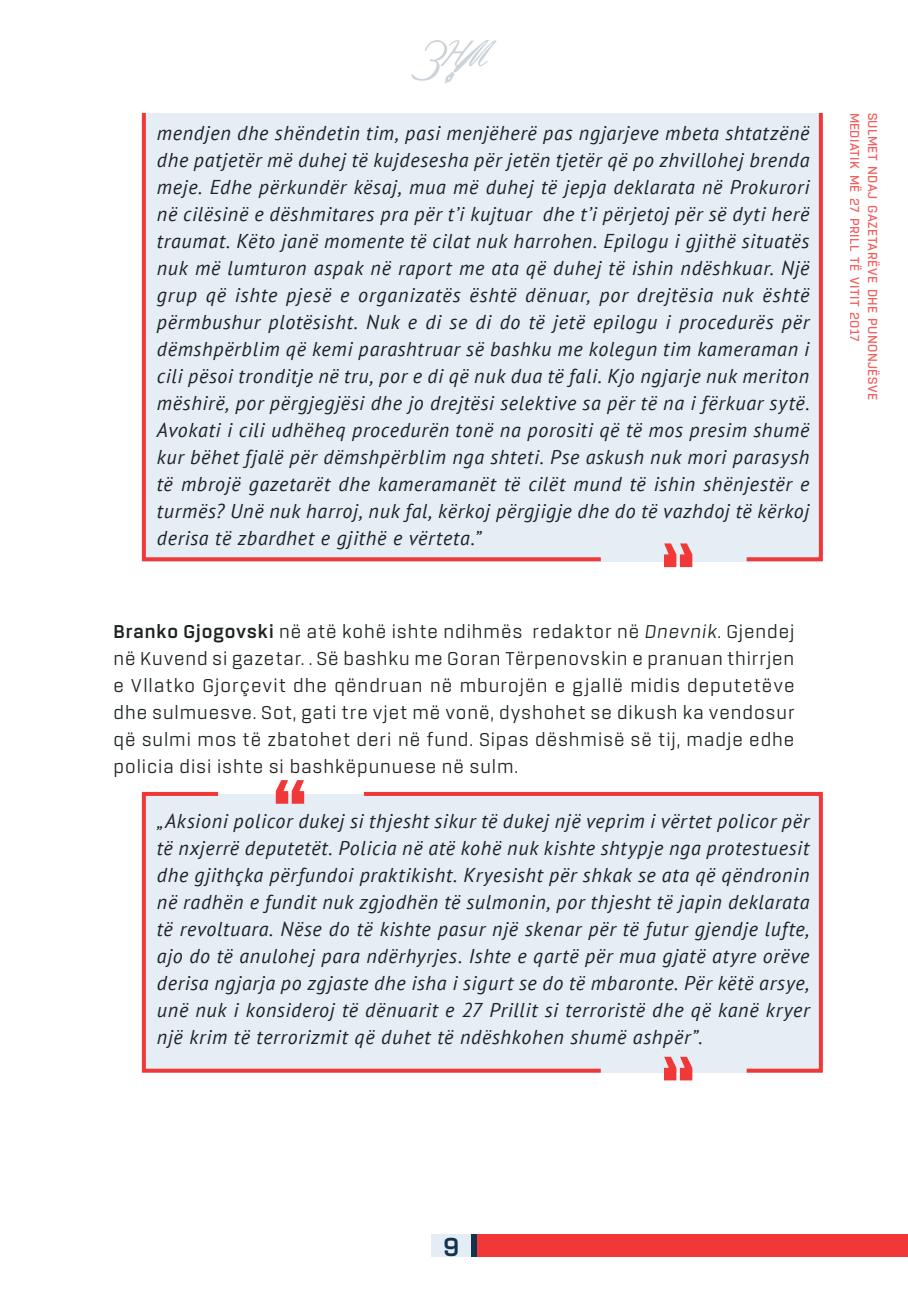
<style>
.page{position:relative;width:908px;height:1304px;background:#fff}
.page>*{position:absolute;margin:0;border:0;box-sizing:border-box;transform-origin:0 0}
.t1{font:700 28px "Rogan";color:#13334c}
.Body_Text{font:italic 20px/27px "PT Sans";letter-spacing:.035em;color:#1d2323;text-align:justify}
.Body_Text-2{font:20px/27px "Rogan";letter-spacing:.05em;color:#1d2323;text-align:justify}
.t2{font:600 14px "Rogan";letter-spacing:.035em;color:#ef3837}
.s1{font-weight:700}
.s2{font-style:italic}
</style>
<div class="page">
<div style="left:431px;top:1234px;width:45px;height:23px;background:#e4ecf5"></div>
<div style="left:476px;top:1234px;width:431px;height:23px;background:#ef3837"></div>
<div style="left:471px;top:1234px;width:5px;height:23px;background:#13334c"></div>
<svg style="left:411px;top:40px;width:85px;height:44px"></svg>
<div style="left:141px;top:113px;width:682px;height:450px;background:#e5edf5"></div>
<svg style="left:663px;top:543px;width:29px;height:24px"></svg>
<div style="left:141px;top:791px;width:682px;height:284px;background:#e5edf5"></div>
<svg style="left:276px;top:780px;width:28px;height:24px"></svg>
<svg style="left:663px;top:1057px;width:29px;height:23px"></svg>
<p class="Body_Text" style="left:157px;top:119px;width:654px">mendjen dhe shëndetin tim, pasi menjëherë pas ngjarjeve mbeta shtatzënë dhe patjetër më duhej të kujdesesha për jetën tjetër që po zhvillohej brenda meje. Edhe përkundër kësaj, mua më duhej të jepja deklarata në Prokurori në cilësinë e dëshmitares pra për t’i kujtuar dhe t’i përjetoj për së dyti herë traumat. Këto janë momente të cilat nuk harrohen. Epilogu i gjithë situatës nuk më lumturon aspak në raport me ata që duhej të ishin ndëshkuar. Një grup që ishte pjesë e organizatës është dënuar, por drejtësia nuk është përmbushur plotësisht. Nuk e di se di do të jetë epilogu i procedurës për dëmshpërblim që kemi parashtruar së bashku me kolegun tim kameraman i cili pësoi tronditje në tru, por e di që nuk dua të fali. Kjo ngjarje nuk meriton mëshirë, por përgjegjësi dhe jo drejtësi selektive sa për të na i fërkuar sytë.<br>Avokati i cili udhëheq procedurën tonë na porositi që të mos presim shumë kur bëhet fjalë për dëmshpërblim nga shteti. Pse askush nuk mori parasysh të mbrojë gazetarët dhe kameramanët të cilët mund të ishin shënjestër e turmës? Unë nuk harroj, nuk fal, kërkoj përgjigje dhe do të vazhdoj të kërkoj derisa të zbardhet e gjithë e vërteta.”</p>
<p class="Body_Text-2" style="left:113px;top:618px;width:682px"><span class="s1">Branko Gjogovski</span> në atë kohë ishte ndihmës redaktor në <span class="s2">Dnevnik</span>. Gjendej në Kuvend si gazetar. . Së bashku me Goran Tërpenovskin e pranuan thirrjen e Vllatko Gjorçevit dhe qëndruan në mburojën e gjallë midis deputetëve dhe sulmuesve. Sot, gati tre vjet më vonë, dyshohet se dikush ka vendosur që sulmi mos të zbatohet deri në fund. Sipas dëshmisë së tij, madje edhe policia disi ishte si bashkëpunuese në sulm.</p>
<p class="Body_Text" style="left:157px;top:807px;width:654px">„Aksioni policor dukej si thjesht sikur të dukej një veprim i vërtet policor për të nxjerrë deputetët. Policia në atë kohë nuk kishte shtypje nga protestuesit dhe gjithçka përfundoi praktikisht. Kryesisht për shkak se ata që qëndronin në radhën e fundit nuk zgjodhën të sulmonin, por thjesht të japin deklarata të revoltuara. Nëse do të kishte pasur një skenar për të futur gjendje lufte, ajo do të anulohej para ndërhyrjes. Ishte e qartë për mua gjatë atyre orëve derisa ngjarja po zgjaste dhe isha i sigurt se do të mbaronte. Për këtë arsye, unë nuk i konsideroj të dënuarit e 27 Prillit si terroristë dhe që kanë kryer një krim të terrorizmit që duhet të ndëshkohen shumë ashpër”.</p>
<p class="t2" style="left:862px;top:113px;width:230px;rotate:90deg">MEDIATIK MË 27 PRILL TË VITIT 2017</p>
<p class="t2" style="left:880px;top:113px;width:289px;rotate:90deg">SULMET NDAJ GAZETARËVE DHE PUNONJËSVE</p>
<p class="t1" style="left:443px;top:1231px;width:18px">9</p>
</div>
